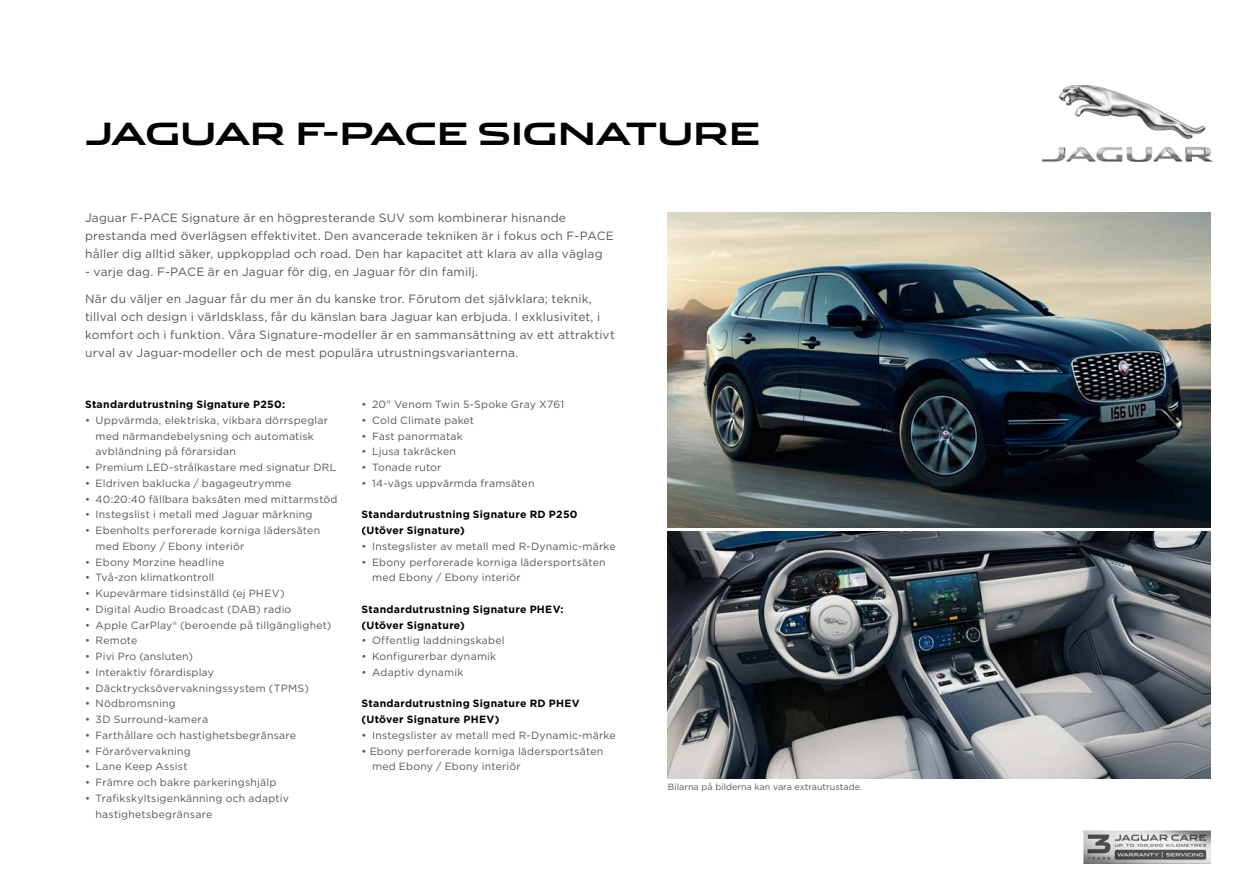
<style>
.page{position:relative;width:1255px;height:893px;background:#fff}
.page>*{position:absolute;margin:0;border:0;box-sizing:border-box;transform-origin:0 0}
.t1{font:700 30.75px "Jaguar";color:#000}
.t2{font:12px/18px "Gotham";letter-spacing:.015em;color:#565656}
.t3{font:10.5px/15.8px "Gotham";letter-spacing:.02em;color:#565656}
.t4{font:700 10.5px/15.8px "Gotham";letter-spacing:.025em;color:#000}
.t5{font:9px "Gotham";color:#565656}
</style>
<div class="page">
<img style="left:668px;top:213px;width:542px;height:314px">
<img style="left:668px;top:531px;width:542px;height:247px">
<img style="left:1083px;top:831px;width:127px;height:32px">
<img style="left:1042px;top:85px;width:170px;height:76px">
<h1 class="t1" style="left:85px;top:108px;width:676px">JAGUAR F-PACE SIGNATURE</h1>
<p class="t2" style="left:85px;top:209px;width:530px">Jaguar F-PACE Signature är en högpresterande SUV som kombinerar hisnande prestanda med överlägsen effektivitet. Den avancerade tekniken är i fokus och F-PACE håller dig alltid säker, uppkopplad och road. Den har kapacitet att klara av alla väglag</p>
<p class="t2" style="left:85px;top:263px;width:394px">- varje dag. F-PACE är en Jaguar för dig, en Jaguar för din familj.</p>
<p class="t2" style="left:85px;top:289px;width:531px">När du väljer en Jaguar får du mer än du kanske tror. Förutom det självklara; teknik, tillval och design i världsklass, får du känslan bara Jaguar kan erbjuda. I exklusivitet, i komfort och i funktion. Våra Signature-modeller är en sammansättning av ett attraktivt urval av Jaguar-modeller och de mest populära utrustningsvarianterna.</p>
<p class="t4" style="left:85px;top:396px;width:202px">Standardutrustning Signature P250:</p>
<p class="t3" style="left:96px;top:412px;width:234px;text-indent:-10px">• Uppvärmda, elektriska, vikbara dörrspeglar med närmandebelysning och automatisk avbländning på förarsidan</p>
<p class="t3" style="left:85px;top:459px;width:253px">• Premium LED-strålkastare med signatur DRL</p>
<p class="t3" style="left:85px;top:475px;width:208px">• Eldriven baklucka / bagageutrymme</p>
<p class="t3" style="left:85px;top:491px;width:254px">• 40:20:40 fällbara baksäten med mittarmstöd</p>
<p class="t3" style="left:85px;top:507px;width:229px">• Instegslist i metall med Jaguar märkning</p>
<p class="t3" style="left:96px;top:522px;width:226px;text-indent:-10px">• Ebenholts perforerade korniga lädersäten med Ebony / Ebony interiör</p>
<p class="t3" style="left:85px;top:554px;width:141px">• Ebony Morzine headline</p>
<p class="t3" style="left:85px;top:570px;width:131px">• Två-zon klimatkontroll</p>
<p class="t3" style="left:85px;top:585px;width:201px">• Kupevärmare tidsinställd (ej PHEV)</p>
<p class="t3" style="left:85px;top:601px;width:208px">• Digital Audio Broadcast (DAB) radio</p>
<p class="t3" style="left:85px;top:617px;width:248px">• Apple CarPlay® (beroende på tillgänglighet)</p>
<p class="t3" style="left:85px;top:633px;width:54px">• Remote</p>
<p class="t3" style="left:85px;top:648px;width:109px">• Pivi Pro (ansluten)</p>
<p class="t3" style="left:85px;top:664px;width:130px">• Interaktiv förardisplay</p>
<p class="t3" style="left:85px;top:680px;width:225px">• Däcktrycksövervakningssystem (TPMS)</p>
<p class="t3" style="left:85px;top:696px;width:92px">• Nödbromsning</p>
<p class="t3" style="left:85px;top:711px;width:124px">• 3D Surround-kamera</p>
<p class="t3" style="left:85px;top:727px;width:212px">• Farthållare och hastighetsbegränsare</p>
<p class="t3" style="left:85px;top:743px;width:107px">• Förarövervakning</p>
<p class="t3" style="left:85px;top:759px;width:104px">• Lane Keep Assist</p>
<p class="t3" style="left:85px;top:774px;width:193px">• Främre och bakre parkeringshjälp</p>
<p class="t3" style="left:96px;top:790px;width:195px;text-indent:-10px">• Trafikskyltsigenkänning och adaptiv hastighetsbegränsare</p>
<p class="t3" style="left:361px;top:396px;width:204px">• 20" Venom Twin 5-Spoke Gray X761</p>
<p class="t3" style="left:361px;top:412px;width:114px">• Cold Climate paket</p>
<p class="t3" style="left:361px;top:428px;width:103px">• Fast panormatak</p>
<p class="t3" style="left:361px;top:444px;width:96px">• Ljusa takräcken</p>
<p class="t3" style="left:361px;top:459px;width:81px">• Tonade rutor</p>
<p class="t3" style="left:361px;top:475px;width:174px">• 14-vägs uppvärmda framsäten</p>
<p class="t4" style="left:361px;top:507px;width:217px">Standardutrustning Signature RD P250 (Utöver Signature)</p>
<p class="t3" style="left:361px;top:538px;width:256px">• Instegslister av metall med R-Dynamic-märke</p>
<p class="t3" style="left:372px;top:554px;width:235px;text-indent:-10px">• Ebony perforerade korniga lädersportsäten med Ebony / Ebony interiör</p>
<p class="t4" style="left:361px;top:601px;width:203px">Standardutrustning Signature PHEV: (Utöver Signature)</p>
<p class="t3" style="left:361px;top:633px;width:144px">• Offentlig laddningskabel</p>
<p class="t3" style="left:361px;top:648px;width:136px">• Konfigurerbar dynamik</p>
<p class="t3" style="left:361px;top:664px;width:103px">• Adaptiv dynamik</p>
<p class="t4" style="left:361px;top:696px;width:220px">Standardutrustning Signature RD PHEV (Utöver Signature PHEV)</p>
<p class="t3" style="left:361px;top:727px;width:256px">• Instegslister av metall med R-Dynamic-märke</p>
<p class="t3" style="left:372px;top:743px;width:233px;text-indent:-10px">• Ebony perforerade korniga lädersportsäten med Ebony / Ebony interiör</p>
<p class="t5" style="left:668px;top:781px;width:196px">Bilarna på bilderna kan vara extrautrustade.</p>
</div>
